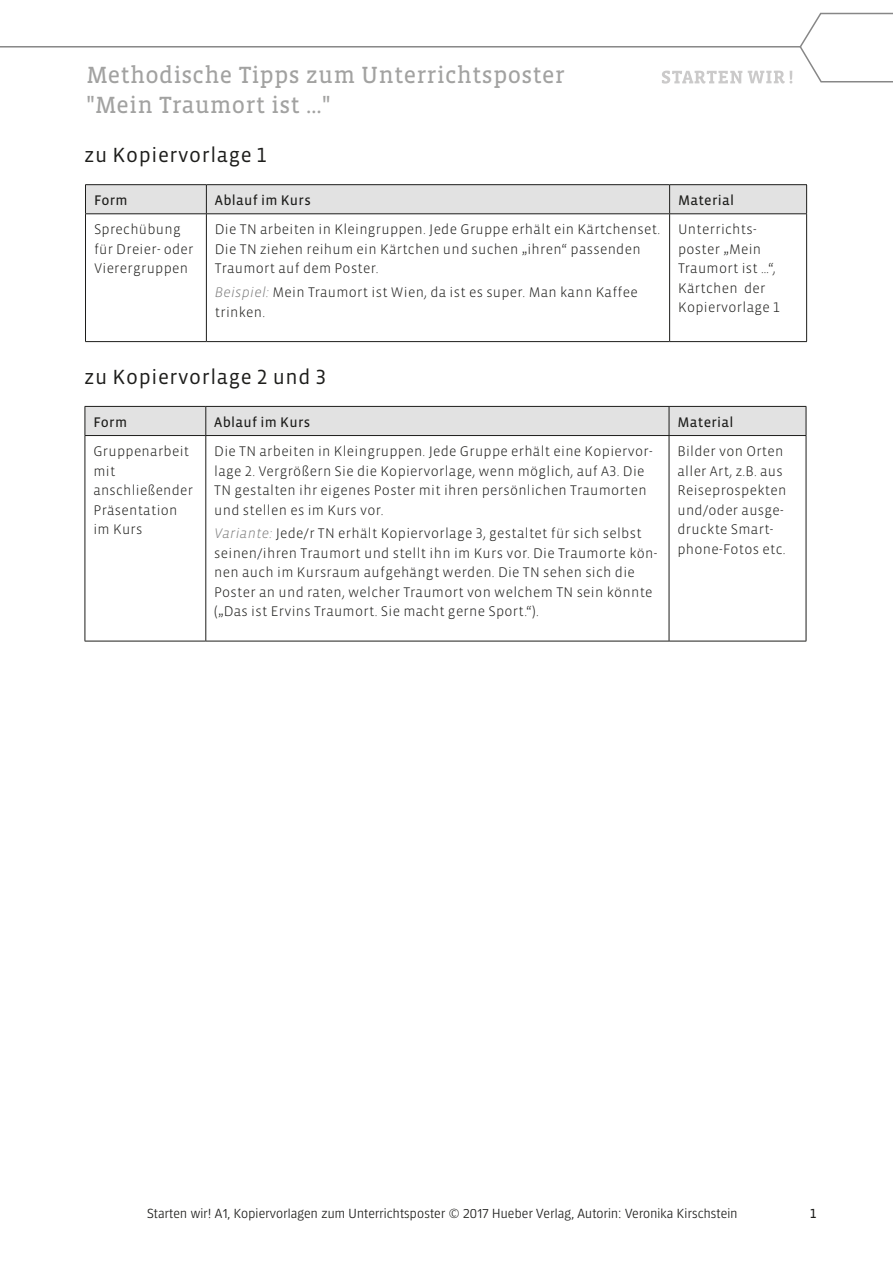
<style>
.page{position:relative;width:893px;height:1263px;background:#fff}
.page>*{position:absolute;margin:0;border:0;box-sizing:border-box;transform-origin:0 0}
.t1{font:24px/30px "Vista Slab OT";letter-spacing:.01em;color:#a2a2a1}
.t2{font:21px "Vista Sans OT";letter-spacing:.03em;color:#1d1d1b}
.t3{font:300 14.25px/19.5px "Vista Sans OT";letter-spacing:.02em;color:#1d1d1b}
.t4{font:14.25px "Vista Sans OT";letter-spacing:.02em;color:#1d1d1b}
.t5{font:300 13.5px "Forward Sans";letter-spacing:.01em;color:#1d1d1b}
.t6{font:13.5px "Vista Sans OT";color:#1d1d1b}
.s1{font-style:italic;color:#7e7e7e}
</style>
<div class="page">
<hr style="left:0;top:46px;width:801px;height:2px;background:#878787">
<svg style="left:798px;top:12px;width:95px;height:71px"></svg>
<svg style="left:662px;top:71px;width:80px;height:13px"></svg>
<svg style="left:748px;top:71px;width:44px;height:13px"></svg>
<hr style="left:85px;top:184px;width:121px;height:1px;background:#1d1d1b">
<hr style="left:206px;top:184px;width:464px;height:1px;background:#1d1d1b">
<hr style="left:670px;top:184px;width:137px;height:1px;background:#1d1d1b">
<div style="left:85px;top:185px;width:722px;height:29px;background:#e2e2e2"></div>
<hr style="left:85px;top:214px;width:1px;height:127px;background:#1d1d1b">
<hr style="left:206px;top:213px;width:464px;height:1px;background:#1d1d1b">
<hr style="left:206px;top:214px;width:1px;height:127px;background:#1d1d1b">
<hr style="left:670px;top:213px;width:137px;height:1px;background:#1d1d1b">
<hr style="left:669px;top:214px;width:1px;height:127px;background:#1d1d1b">
<hr style="left:806px;top:214px;width:1px;height:127px;background:#1d1d1b">
<hr style="left:85px;top:341px;width:121px;height:1px;background:#1d1d1b">
<hr style="left:206px;top:341px;width:464px;height:1px;background:#1d1d1b">
<hr style="left:670px;top:341px;width:137px;height:1px;background:#1d1d1b">
<hr style="left:85px;top:435px;width:121px;height:1px;background:#1d1d1b">
<div style="left:85px;top:406px;width:722px;height:29px;background:#e2e2e2"></div>
<hr style="left:85px;top:436px;width:1px;height:205px;background:#1d1d1b">
<hr style="left:206px;top:435px;width:463px;height:1px;background:#1d1d1b">
<hr style="left:205px;top:436px;width:1px;height:205px;background:#1d1d1b">
<hr style="left:669px;top:435px;width:137px;height:1px;background:#1d1d1b">
<hr style="left:669px;top:436px;width:1px;height:205px;background:#1d1d1b">
<hr style="left:806px;top:436px;width:1px;height:205px;background:#1d1d1b">
<hr style="left:85px;top:641px;width:121px;height:1px;background:#1d1d1b">
<hr style="left:206px;top:641px;width:463px;height:1px;background:#1d1d1b">
<hr style="left:669px;top:641px;width:137px;height:1px;background:#1d1d1b">
<h1 class="t1" style="left:86px;top:61px;width:480px">Methodische Tipps zum Unterrichtsposter "Mein Traumort ist …"</h1>
<h2 class="t2" style="left:85px;top:145px;width:184px">zu Kopiervorlage 1</h2>
<p class="t4" style="left:94px;top:193px;width:35px">Form</p>
<p class="t4" style="left:215px;top:193px;width:97px">Ablauf im Kurs</p>
<p class="t4" style="left:678px;top:193px;width:57px">Material</p>
<p class="t3" style="left:94px;top:220px;width:101px">Sprechübung für Dreier- oder<br>Vierergruppen</p>
<p class="t3" style="left:215px;top:220px;width:447px">Die TN arbeiten in Kleingruppen. Jede Gruppe erhält ein Kärtchenset.<br>Die TN ziehen reihum ein Kärtchen und suchen „ihren“ passenden<br>Traumort auf dem Poster.</p>
<p class="t3" style="left:215px;top:283px;width:424px"><span class="s1">Beispiel:</span> Mein Traumort ist Wien, da ist es super. Man kann Kaffee trinken.</p>
<p class="t3" style="left:678px;top:220px;width:103px">Unterrichts&shy;poster „Mein<br>Traumort ist …“,<br>Kärtchen der<br>Kopiervorlage 1</p>
<h2 class="t2" style="left:85px;top:366px;width:243px">zu Kopiervorlage 2 und 3</h2>
<p class="t4" style="left:93px;top:415px;width:35px">Form</p>
<p class="t4" style="left:214px;top:415px;width:97px">Ablauf im Kurs</p>
<p class="t4" style="left:677px;top:415px;width:57px">Material</p>
<p class="t3" style="left:93px;top:442px;width:101px">Gruppenarbeit mit anschließender<br>Präsentation im Kurs</p>
<p class="t3" style="left:214px;top:442px;width:440px">Die TN arbeiten in Kleingruppen. Jede Gruppe erhält eine Kopiervor&shy;lage 2. Vergrößern Sie die Kopiervorlage, wenn möglich, auf A3. Die TN gestalten ihr eigenes Poster mit ihren persönlichen Traumorten und stellen es im Kurs vor.</p>
<p class="t3" style="left:677px;top:442px;width:110px">Bilder von Orten aller Art, z.B. aus<br>Reiseprospekten und/oder ausge&shy;druckte Smart&shy;phone-Fotos etc.</p>
<p class="t3" style="left:214px;top:524px;width:444px"><span class="s1">Variante:</span> Jede/r TN erhält Kopiervorlage 3, gestaltet für sich selbst seinen/ihren Traumort und stellt ihn im Kurs vor. Die Traumorte kön&shy;nen auch im Kursraum aufgehängt werden. Die TN sehen sich die Poster an und raten, welcher Traumort von welchem TN sein könnte („Das ist Ervins Traumort. Sie macht gerne Sport.“).</p>
<p class="t5" style="left:147px;top:1206px;width:592px">Starten wir! A1, Kopiervorlagen zum Unterrichtsposter © 2017 Hueber Verlag, Autorin: Veronika Kirschstein</p>
<p class="t6" style="left:810px;top:1206px;width:8px">1</p>
</div>
